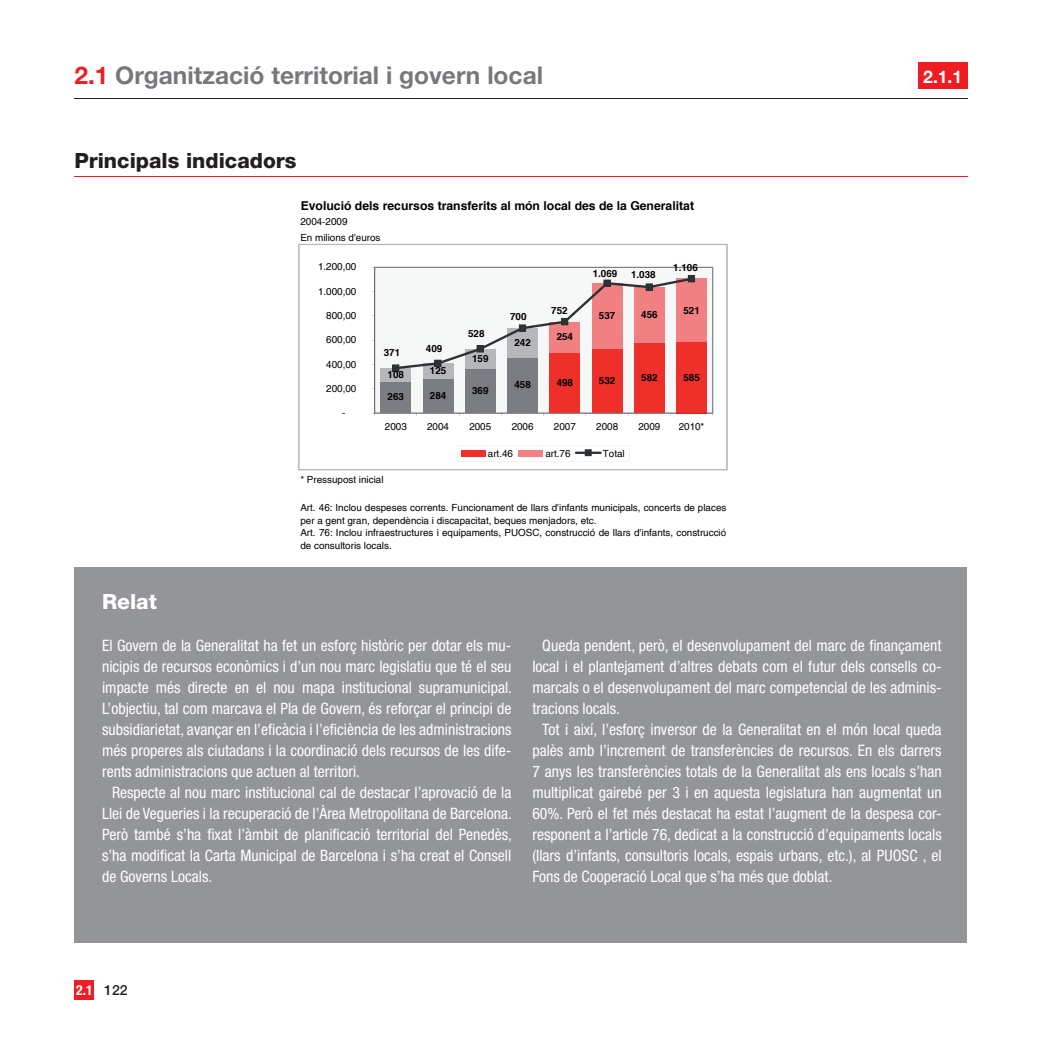
<style>
.page{position:relative;width:1042px;height:1042px;background:#fff}
.page>*{position:absolute;margin:0;border:0;box-sizing:border-box;transform-origin:0 0}
.t1{font:700 24.5px "Helvetica Neue";color:#76787b}
.t2{font:800 21px "Helvetica Neue";color:#231f20}
.t3{font:800 21px "Helvetica Neue";color:#fff}
.t4{font:700 17.5px "Helvetica Neue";color:#fff}
.t5{font:condensed 15.75px/21px "Helvetica Neue";color:#fff;text-align:justify}
.t6{font:500 14px "Helvetica Neue";color:#231f20}
.t7{font:700 condensed 13.83px "Helvetica Neue";color:#fff}
.t8{font:700 12.25px "Helvetica";color:#000}
.t9{font:9.8px/12.4px "Helvetica";color:#000}
.t10{font:700 9.8px "Helvetica";color:#000}
.s1{color:#ee1d23}
</style>
<div class="page">
<div style="left:74px;top:980px;width:20px;height:19px;background:#ee1d23"></div>
<hr style="left:74px;top:98px;width:893px;height:1px;background:#231f20">
<div style="left:918px;top:63px;width:49px;height:26px;background:#ee1d23"></div>
<hr style="left:74px;top:176px;width:893px;height:1px;background:#ee1d23">
<svg style="left:299px;top:244px;width:428px;height:226px"></svg>
<div style="left:74px;top:567px;width:892px;height:376px;background:#939598"></div>
<h1 class="t1" style="left:74px;top:60px;width:470px"><span class="s1">2.1</span> Organització territorial i govern local</h1>
<h2 class="t2" style="left:74px;top:148px;width:224px">Principals indicadors</h2>
<p class="t8" style="left:301px;top:198px;width:395px">Evolució dels recursos transferits al món local des de la Generalitat</p>
<p class="t9" style="left:300px;top:214px;width:82px;line-height:15.2px">2004-2009<br>En milions d'euros</p>
<p class="t9" style="left:318px;top:261px;width:40px">1.200,00</p>
<p class="t9" style="left:318px;top:285px;width:40px">1.000,00</p>
<p class="t9" style="left:326px;top:309px;width:32px">800,00</p>
<p class="t9" style="left:326px;top:333px;width:32px">600,00</p>
<p class="t9" style="left:326px;top:358px;width:32px">400,00</p>
<p class="t9" style="left:326px;top:382px;width:32px">200,00</p>
<p class="t9" style="left:342px;top:406px;width:5px">-</p>
<p class="t10" style="left:593px;top:267px;width:26px">1.069</p>
<p class="t10" style="left:631px;top:269px;width:26px">1.038</p>
<p class="t10" style="left:673px;top:262px;width:26px">1.106</p>
<p class="t10" style="left:510px;top:311px;width:18px">700</p>
<p class="t10" style="left:551px;top:304px;width:18px">752</p>
<p class="t10" style="left:599px;top:309px;width:18px">537</p>
<p class="t10" style="left:641px;top:308px;width:18px">456</p>
<p class="t10" style="left:683px;top:304px;width:18px">521</p>
<p class="t10" style="left:384px;top:347px;width:18px">371</p>
<p class="t10" style="left:426px;top:342px;width:18px">409</p>
<p class="t10" style="left:468px;top:328px;width:18px">528</p>
<p class="t10" style="left:472px;top:352px;width:18px">159</p>
<p class="t10" style="left:514px;top:336px;width:18px">242</p>
<p class="t10" style="left:557px;top:331px;width:18px">254</p>
<p class="t10" style="left:387px;top:368px;width:18px">108</p>
<p class="t10" style="left:430px;top:364px;width:18px">125</p>
<p class="t10" style="left:387px;top:391px;width:18px">263</p>
<p class="t10" style="left:430px;top:389px;width:18px">284</p>
<p class="t10" style="left:472px;top:384px;width:18px">369</p>
<p class="t10" style="left:514px;top:379px;width:18px">458</p>
<p class="t10" style="left:557px;top:377px;width:18px">498</p>
<p class="t10" style="left:599px;top:374px;width:18px">532</p>
<p class="t10" style="left:641px;top:371px;width:18px">582</p>
<p class="t10" style="left:683px;top:371px;width:18px">585</p>
<p class="t9" style="left:385px;top:421px;width:23px">2003</p>
<p class="t9" style="left:427px;top:421px;width:23px">2004</p>
<p class="t9" style="left:469px;top:421px;width:23px">2005</p>
<p class="t9" style="left:512px;top:421px;width:23px">2006</p>
<p class="t9" style="left:554px;top:421px;width:23px">2007</p>
<p class="t9" style="left:596px;top:421px;width:23px">2008</p>
<p class="t9" style="left:638px;top:421px;width:23px">2009</p>
<p class="t9" style="left:679px;top:421px;width:27px">2010*</p>
<p class="t9" style="left:488px;top:447px;width:27px">art.46</p>
<p class="t9" style="left:545px;top:447px;width:27px">art.76</p>
<p class="t9" style="left:603px;top:447px;width:23px">Total</p>
<p class="t9" style="left:300px;top:473px;width:85px">* Pressupost inicial</p>
<p class="t9" style="left:300px;top:502px;width:427px">Art. 46: Inclou despeses corrents. Funcionament de llars d'infants municipals, concerts de places per a gent gran, dependència i discapacitat, beques menjadors, etc.<br>Art. 76: Inclou infraestructures i equipaments, PUOSC, construcció de llars d'infants, construcció de consultoris locals.</p>
<p class="t4" style="left:923px;top:65px;width:40px">2.1.1</p>
<h2 class="t3" style="left:102px;top:589px;width:56px">Relat</h2>
<p class="t5" style="left:102px;top:635px;width:411px">El Govern de la Generalitat ha fet un esforç històric per dotar els mu&shy;nicipis de recursos econòmics i d’un nou marc legislatiu que té el seu impacte més directe en el nou mapa institucional supramunicipal.<br>L’objectiu, tal com marcava el Pla de Govern, és reforçar el principi de subsidiarietat, avançar en l’eficàcia i l’eficiència de les administracions més properes als ciutadans i la coordinació dels recursos de les dife&shy;rents administracions que actuen al territori.</p>
<p class="t5" style="left:102px;top:782px;width:411px;text-indent:10px">Respecte al nou marc institucional cal de destacar l’aprovació de la Llei de Vegueries i la recuperació de l’Àrea Metropolitana de Barcelona.<br>Però també s’ha fixat l’àmbit de planificació territorial del Penedès, s’ha modificat la Carta Municipal de Barcelona i s’ha creat el Consell de Governs Locals.</p>
<p class="t5" style="left:532px;top:635px;width:411px;text-indent:10px">Queda pendent, però, el desenvolupament del marc de finançament local i el plantejament d’altres debats com el futur dels consells co&shy;marcals o el desenvolupament del marc competencial de les adminis&shy;tracions locals.</p>
<p class="t5" style="left:532px;top:719px;width:411px;text-indent:10px">Tot i així, l’esforç inversor de la Generalitat en el món local queda palès amb l’increment de transferències de recursos. En els darrers 7 anys les transferències totals de la Generalitat als ens locals s’han multiplicat gairebé per 3 i en aquesta legislatura han augmentat un 60%. Però el fet més destacat ha estat l’augment de la despesa cor&shy;responent a l’article 76, dedicat a la construcció d’equipaments locals (llars d’infants, consultoris locals, espais urbans, etc.), al PUOSC , el Fons de Cooperació Local que s’ha més que doblat.</p>
<p class="t7" style="left:76px;top:982px;width:18px">2.1</p>
<p class="t6" style="left:104px;top:982px;width:25px">122</p>
</div>
